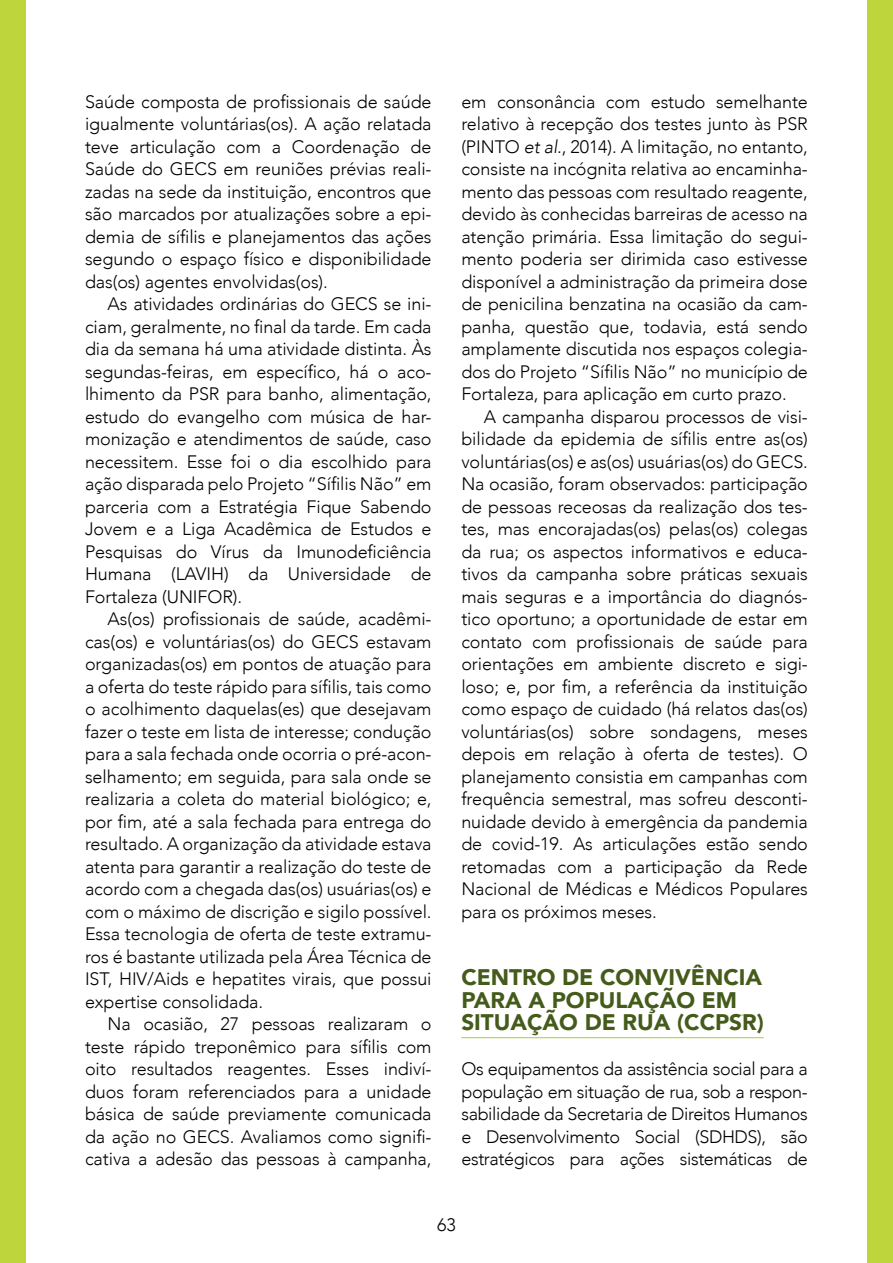
<style>
.page{position:relative;width:893px;height:1263px;background:#fff}
.page>*{position:absolute;margin:0;border:0;box-sizing:border-box;transform-origin:0 0}
.Int__I{font:900 22.5px/22.5px "Avenir";color:#445b1a}
.Corpo_de_texto{font:300 18px/22.5px "Avenir";letter-spacing:-.005em;color:#000;text-align:justify}
.Parágrafo_inicial{font:300 18px/22.5px "Avenir";letter-spacing:-.02em;color:#000;text-align:justify}
.s1{font-style:italic}
</style>
<div class="page">
<div style="left:0;top:0;width:26px;height:1263px;background:#bed63b"></div>
<div style="left:867px;top:0;width:26px;height:1263px;background:#bed63b"></div>
<svg style="left:737px;top:1014px;width:7px;height:2px"></svg>
<hr style="left:461px;top:1037px;width:303px;height:1px;background:#b0d354">
<p class="Corpo_de_texto" style="left:85px;top:90px;width:348px">Saúde composta de profissionais de saúde igualmente voluntárias(os). A ação relatada teve articulação com a Coordenação de Saúde do GECS em reuniões prévias reali&shy;zadas na sede da instituição, encontros que são marcados por atualizações sobre a epi&shy;demia de sífilis e planejamentos das ações segundo o espaço físico e disponibilidade das(os) agentes envolvidas(os).</p>
<p class="Corpo_de_texto" style="left:85px;top:293px;width:348px;text-indent:22px">As atividades ordinárias do GECS se ini&shy;ciam, geralmente, no final da tarde. Em cada dia da semana há uma atividade distinta. Às segundas-feiras, em específico, há o aco&shy;lhimento da PSR para banho, alimentação, estudo do evangelho com música de har&shy;monização e atendimentos de saúde, caso necessitem. Esse foi o dia escolhido para ação disparada pelo Projeto “Sífilis Não” em parceria com a Estratégia Fique Sabendo Jovem e a Liga Acadêmica de Estudos e Pesquisas do Vírus da Imunodeficiência Humana (LAVIH) da Universidade de Fortaleza (UNIFOR).</p>
<p class="Corpo_de_texto" style="left:85px;top:608px;width:348px;text-indent:22px">As(os) profissionais de saúde, acadêmi&shy;cas(os) e voluntárias(os) do GECS estavam organizadas(os) em pontos de atuação para a oferta do teste rápido para sífilis, tais como o acolhimento daquelas(es) que desejavam fazer o teste em lista de interesse; condução para a sala fechada onde ocorria o pré-acon&shy;selhamento; em seguida, para sala onde se realizaria a coleta do material biológico; e, por fim, até a sala fechada para entrega do resultado. A organização da atividade estava atenta para garantir a realização do teste de acordo com a chegada das(os) usuárias(os) e com o máximo de discrição e sigilo possível.<br>Essa tecnologia de oferta de teste extramu&shy;ros é bastante utilizada pela Área Técnica de IST, HIV/Aids e hepatites virais, que possui expertise consolidada.</p>
<p class="Corpo_de_texto" style="left:85px;top:1013px;width:348px;text-indent:22px">Na ocasião, 27 pessoas realizaram o teste rápido treponêmico para sífilis com oito resultados reagentes. Esses indiví&shy;duos foram referenciados para a unidade básica de saúde previamente comunicada da ação no GECS. Avaliamos como signifi&shy;cativa a adesão das pessoas à campanha,</p>
<p class="Corpo_de_texto" style="left:461px;top:90px;width:348px">em consonância com estudo semelhante relativo à recepção dos testes junto às PSR (PINTO <span class="s1">et al</span>., 2014). A limitação, no entanto, consiste na incógnita relativa ao encaminha&shy;mento das pessoas com resultado reagente, devido às conhecidas barreiras de acesso na atenção primária. Essa limitação do segui&shy;mento poderia ser dirimida caso estivesse disponível a administração da primeira dose de penicilina benzatina na ocasião da cam&shy;panha, questão que, todavia, está sendo amplamente discutida nos espaços colegia&shy;dos do Projeto “Sífilis Não” no município de Fortaleza, para aplicação em curto prazo.</p>
<p class="Corpo_de_texto" style="left:461px;top:405px;width:348px;text-indent:22px">A campanha disparou processos de visi&shy;bilidade da epidemia de sífilis entre as(os) voluntárias(os) e as(os) usuárias(os) do GECS.<br>Na ocasião, foram observados: participação de pessoas receosas da realização dos tes&shy;tes, mas encorajadas(os) pelas(os) colegas da rua; os aspectos informativos e educa&shy;tivos da campanha sobre práticas sexuais mais seguras e a importância do diagnós&shy;tico oportuno; a oportunidade de estar em contato com profissionais de saúde para orientações em ambiente discreto e sigi&shy;loso; e, por fim, a referência da instituição como espaço de cuidado (há relatos das(os) voluntárias(os) sobre sondagens, meses depois em relação à oferta de testes). O planejamento consistia em campanhas com frequência semestral, mas sofreu desconti&shy;nuidade devido à emergência da pandemia de covid-19. As articulações estão sendo retomadas com a participação da Rede Nacional de Médicas e Médicos Populares para os próximos meses.</p>
<p class="Int__I" style="left:461px;top:965px;width:304px">CENTRO DE CONVIVÊNCIA<br>PARA A POPULAÇÃO EM<br>SITUAÇÃO DE RUA (CCPSR)</p>
<p class="Parágrafo_inicial" style="left:461px;top:1058px;width:348px">Os equipamentos da assistência social para a população em situação de rua, sob a respon&shy;sabilidade da Secretaria de Direitos Humanos e Desenvolvimento Social (SDHDS), são estratégicos para ações sistemáticas de</p>
<p class="Corpo_de_texto" style="left:437px;top:1214px;width:20px">63</p>
</div>
